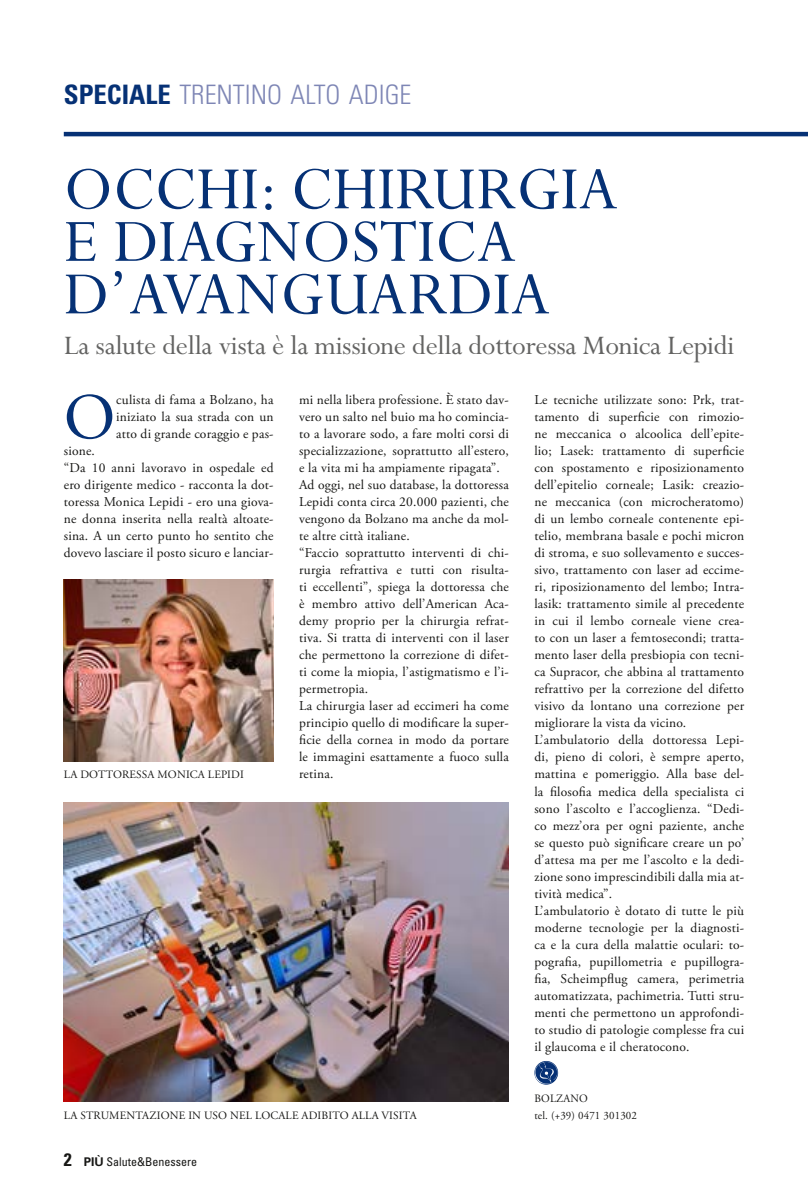
<style>
.page{position:relative;width:808px;height:1191px;background:#fff}
.page>*{position:absolute;margin:0;border:0;box-sizing:border-box;transform-origin:0 0}
.t1{font:67.5px/52.5px "Perpetua Std";color:#063175}
.t2{font:64.8px "Adobe Garamond Pro";color:#063175}
.t3{font:30px "Perpetua Std";letter-spacing:-.01em;color:#636362}
.t4{font:300 condensed 26.85px "Univers LT Std";color:#7e86b5}
.t5{font:13.5px/17px "Adobe Garamond Pro";letter-spacing:.015em;color:#171715}
.t6{font:condensed 12px "Univers LT Std";color:#171715}
.t7{font:11.25px "Adobe Garamond Pro";letter-spacing:.015em;color:#171715}
.s1{font-weight:700;color:#063175}
.s2{font-weight:700;font-size:18px}
.s3{font-weight:700;font-stretch:normal}
</style>
<div class="page">
<hr style="left:64px;top:132px;width:744px;height:4px;background:#063175">
<svg style="left:534px;top:1061px;width:24px;height:23px"></svg>
<svg style="left:535px;top:1061px;width:22px;height:22px"></svg>
<img style="left:64px;top:580px;width:210px;height:181px">
<img style="left:64px;top:802px;width:445px;height:299px">
<h3 class="t4" style="left:64px;top:79px;width:349px"><span class="s1">SPECIALE</span> TRENTINO ALTO ADIGE</h3>
<h1 class="t1" style="left:64px;top:165px;width:556px">OCCHI: CHIRURGIA<br>E DIAGNOSTICA<br>D’AVANGUARDIA</h1>
<h3 class="t3" style="left:64px;top:330px;width:672px">La salute della vista è la missione della dottoressa Monica Lepidi</h3>
<p class="t5" style="left:299px;top:392px;width:211px">mi nella libera professione. È stato dav&shy;vero un salto nel buio ma ho comincia&shy;to a lavorare sodo, a fare molti corsi di specializzazione, soprattutto all’estero, e la vita mi ha ampiamente ripagata”.<br>Ad oggi, nel suo database, la dottoressa Lepidi conta circa 20.000 pazienti, che vengono da Bolzano ma anche da mol&shy;te altre città italiane.<br>“Faccio soprattutto interventi di chi&shy;rurgia refrattiva e tutti con risulta&shy;ti eccellenti”, spiega la dottoressa che è membro attivo dell’American Aca&shy;demy proprio per la chirurgia refrat&shy;tiva. Si tratta di interventi con il laser che permettono la correzione di difet&shy;ti come la miopia, l’astigmatismo e l’i&shy;permetropia.<br>La chirurgia laser ad eccimeri ha come principio quello di modificare la super&shy;ficie della cornea in modo da portare le immagini esattamente a fuoco sulla retina.</p>
<p class="t5" style="left:534px;top:392px;width:211px">Le tecniche utilizzate sono: Prk, trat&shy;tamento di superficie con rimozio&shy;ne meccanica o alcoolica dell’epite&shy;lio; Lasek: trattamento di superficie con spostamento e riposizionamento dell’epitelio corneale; Lasik: creazio&shy;ne meccanica (con microcheratomo) di un lembo corneale contenente epi&shy;telio, membrana basale e pochi micron di stroma, e suo sollevamento e succes&shy;sivo, trattamento con laser ad eccime&shy;ri, riposizionamento del lembo; Intra&shy;lasik: trattamento simile al precedente in cui il lembo corneale viene crea&shy;to con un laser a femtosecondi; tratta&shy;mento laser della presbiopia con tecni&shy;ca Supracor, che abbina al trattamento refrattivo per la correzione del difetto visivo da lontano una correzione per migliorare la vista da vicino.<br>L’ambulatorio della dottoressa Lepi&shy;di, pieno di colori, è sempre aperto, mattina e pomeriggio. Alla base del&shy;la filosofia medica della specialista ci sono l’ascolto e l’accoglienza. “Dedi&shy;co mezz’ora per ogni paziente, anche se questo può significare creare un po’ d’attesa ma per me l’ascolto e la dedi&shy;zione sono imprescindibili dalla mia at&shy;tività medica”.<br>L’ambulatorio è dotato di tutte le più moderne tecnologie per la diagnosti&shy;ca e la cura della malattie oculari: to&shy;pografia, pupillometria e pupillogra&shy;fia, Scheimpflug camera, perimetria automatizzata, pachimetria. Tutti stru&shy;menti che permettono un approfondi&shy;to studio di patologie complesse fra cui il glaucoma e il cheratocono.</p>
<p class="t7" style="left:534px;top:1091px;width:55px">BOLZANO</p>
<p class="t7" style="left:64px;top:1108px;width:354px">LA STRUMENTAZIONE IN USO NEL LOCALE ADIBITO ALLA VISITA</p>
<p class="t7" style="left:534px;top:1108px;width:104px">tel. (+39) 0471 301302</p>
<h2 class="t2" style="left:64px;top:379px;width:53px">O</h2>
<p class="t5" style="left:116px;top:392px;width:159px;text-align:justify">culista di fama a Bolzano, ha iniziato la sua strada con un atto di grande coraggio e pas-</p>
<p class="t5" style="left:64px;top:443px;width:211px">sione.<br>“Da 10 anni lavoravo in ospedale ed ero dirigente medico - racconta la dot&shy;toressa Monica Lepidi - ero una giova&shy;ne donna inserita nella realtà altoate&shy;sina. A un certo punto ho sentito che dovevo lasciare il posto sicuro e lanciar-</p>
<p class="t7" style="left:64px;top:768px;width:182px">LA DOTTORESSA MONICA LEPIDI</p>
<p class="t6" style="left:64px;top:1154px;width:135px"><span class="s2">2</span> <span class="s3">PIÙ</span> Salute&amp;Benessere</p>
</div>
